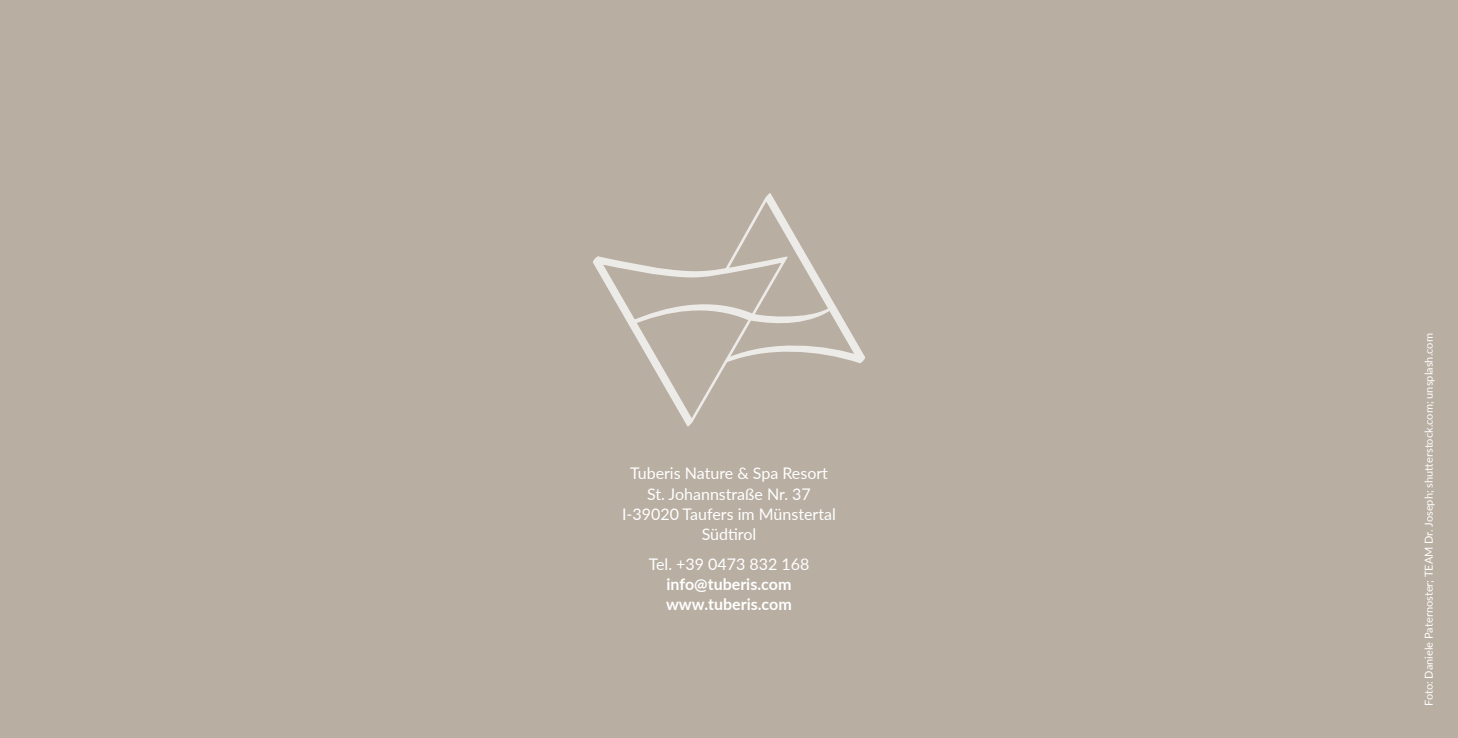
<style>
.page{position:relative;width:1458px;height:738px;background:#fff}
.page>*{position:absolute;margin:0;border:0;box-sizing:border-box;transform-origin:0 0}
.t1{font:16px/20px "Lato";color:#fff;text-align:center}
.t2{font:700 16px/20px "Lato";color:#fff}
.t3{font:11px "Lato";color:#fff}
</style>
<div class="page">
<div style="left:0;top:0;width:1457px;height:737px;background:#b8aea2"></div>
<svg style="left:593px;top:193px;width:272px;height:234px"></svg>
<p class="t1" style="left:622px;top:462px;width:215px">Tuberis Nature &amp; Spa Resort<br>St. Johannstraße Nr. 37<br>I-39020 Taufers im Münstertal<br>Südtirol</p>
<p class="t1" style="left:648px;top:552px;width:162px">Tel. +39 0473 832 168</p>
<p class="t2" style="left:666px;top:572px;width:127px">info@tuberis.com www.tuberis.com</p>
<p class="t3" style="left:1420px;top:705px;width:374px;rotate:-90deg">Foto: Daniele Paternoster; TEAM Dr. Joseph; shutterstock.com; unsplash.com</p>
</div>
